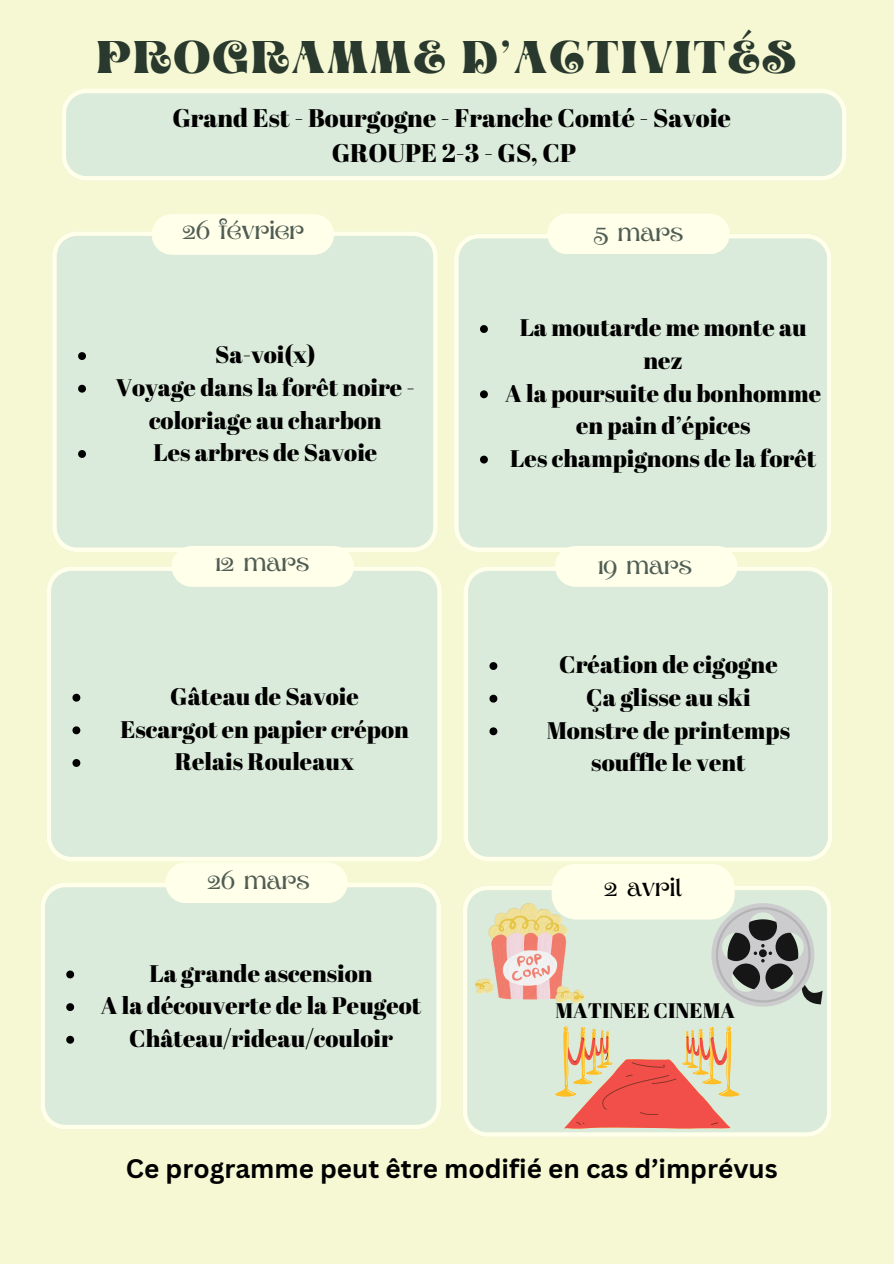
<style>
.page{position:relative;width:894px;height:1264px;background:#fff}
.page>*{position:absolute;margin:0;border:0;box-sizing:border-box;transform-origin:0 0}
.t1{font:700 45.75px "Aprila";letter-spacing:.06em;color:#29392e}
.t2{font:700 26.1px "Canva Sans";color:#000}
.t3{font:25.5px/34.8px "Abril Fatface";color:#000;text-align:center}
.t4{font:24px/32.7px "Abril Fatface";color:#000;text-align:center}
.t5{font:24px "Aprila";color:#505d54}
.t6{font:24px "Aprila";color:#000}
.t7{font:21px "Abril Fatface";color:#000}
</style>
<div class="page">
<div style="left:0;top:0;width:893px;height:1263px;background:#f5f8d2"></div>
<div style="left:47px;top:566px;width:394px;height:295px;background:#dbebdb"></div>
<svg style="left:72px;top:693px;width:8px;height:8px"></svg>
<svg style="left:72px;top:726px;width:8px;height:8px"></svg>
<svg style="left:72px;top:759px;width:8px;height:8px"></svg>
<div style="left:52px;top:231px;width:385px;height:321px;background:#dbebdb"></div>
<svg style="left:78px;top:352px;width:8px;height:8px"></svg>
<svg style="left:78px;top:385px;width:8px;height:7px"></svg>
<svg style="left:78px;top:450px;width:8px;height:8px"></svg>
<div style="left:464px;top:566px;width:368px;height:295px;background:#dbebdb"></div>
<svg style="left:489px;top:662px;width:8px;height:8px"></svg>
<svg style="left:489px;top:694px;width:8px;height:8px"></svg>
<svg style="left:489px;top:727px;width:8px;height:8px"></svg>
<div style="left:454px;top:234px;width:377px;height:318px;background:#dbebdb"></div>
<svg style="left:480px;top:325px;width:7px;height:8px"></svg>
<svg style="left:480px;top:390px;width:7px;height:8px"></svg>
<svg style="left:480px;top:455px;width:7px;height:8px"></svg>
<div style="left:547px;top:213px;width:182px;height:41px;background:#ffffea"></div>
<div style="left:152px;top:214px;width:182px;height:41px;background:#ffffea"></div>
<div style="left:555px;top:546px;width:182px;height:41px;background:#ffffea"></div>
<div style="left:171px;top:546px;width:183px;height:41px;background:#ffffea"></div>
<div style="left:40px;top:882px;width:401px;height:247px;background:#dbebdb"></div>
<svg style="left:66px;top:970px;width:8px;height:8px"></svg>
<svg style="left:66px;top:1003px;width:8px;height:8px"></svg>
<svg style="left:66px;top:1035px;width:8px;height:8px"></svg>
<svg style="left:463px;top:886px;width:368px;height:250px;background:#dfeddc"></svg>
<div style="left:165px;top:862px;width:182px;height:41px;background:#ffffea"></div>
<img style="left:475px;top:903px;width:76px;height:99px">
<svg style="left:551px;top:864px;width:271px;height:142px;background:#d6dbcb"></svg>
<svg style="left:555px;top:1026px;width:184px;height:102px;background:#e6a68d"></svg>
<svg style="left:62px;top:89px;width:784px;height:91px;background:#deecdc"></svg>
<p class="t1" style="left:97px;top:38px;width:700px">PROGRAMME D’ACTIVITÉS</p>
<p class="t3" style="left:172px;top:100px;width:560px">Grand Est - Bourgogne - Franche Comté - Savoie<br>GROUPE 2-3 - GS, CP</p>
<p class="t5" style="left:182px;top:221px;width:123px">26 février</p>
<p class="t5" style="left:593px;top:223px;width:91px">5 mars</p>
<p class="t4" style="left:215px;top:338px;width:102px">Sa-voi(x)</p>
<p class="t4" style="left:116px;top:370px;width:301px">Voyage dans la forêt noire - coloriage au charbon</p>
<p class="t4" style="left:153px;top:436px;width:225px">Les arbres de Savoie</p>
<p class="t5" style="left:215px;top:553px;width:95px">12 mars</p>
<h1 class="t4" style="left:170px;top:679px;width:190px">Gâteau de Savoie</h1>
<h3 class="t4" style="left:120px;top:712px;width:290px">Escargot en papier crépon</h3>
<h3 class="t4" style="left:175px;top:744px;width:181px">Relais Rouleaux</h3>
<p class="t4" style="left:519px;top:311px;width:288px">La moutarde me monte au nez</p>
<h3 class="t4" style="left:505px;top:376px;width:317px">A la poursuite du bonhomme en pain d’épices</h3>
<p class="t4" style="left:510px;top:441px;width:307px">Les champignons de la forêt</p>
<h3 class="t5" style="left:597px;top:556px;width:95px">19 mars</h3>
<h3 class="t4" style="left:559px;top:647px;width:220px">Création de cigogne</h3>
<p class="t4" style="left:586px;top:680px;width:166px">Ça glisse au ski</p>
<p class="t4" style="left:546px;top:713px;width:245px">Monstre de printemps souffle le vent</p>
<p class="t5" style="left:207px;top:870px;width:103px">26 mars</p>
<h3 class="t6" style="left:604px;top:878px;width:80px">2 avril</h3>
<p class="t4" style="left:149px;top:956px;width:225px">La grande ascension</p>
<p class="t4" style="left:101px;top:988px;width:322px">A la découverte de la Peugeot</p>
<h3 class="t4" style="left:129px;top:1021px;width:265px">Château/rideau/couloir</h3>
<p class="t7" style="left:555px;top:996px;width:181px">MATINEE CINEMA</p>
<p class="t2" style="left:126px;top:1150px;width:653px">Ce programme peut être modifié en cas d’imprévus</p>
</div>
